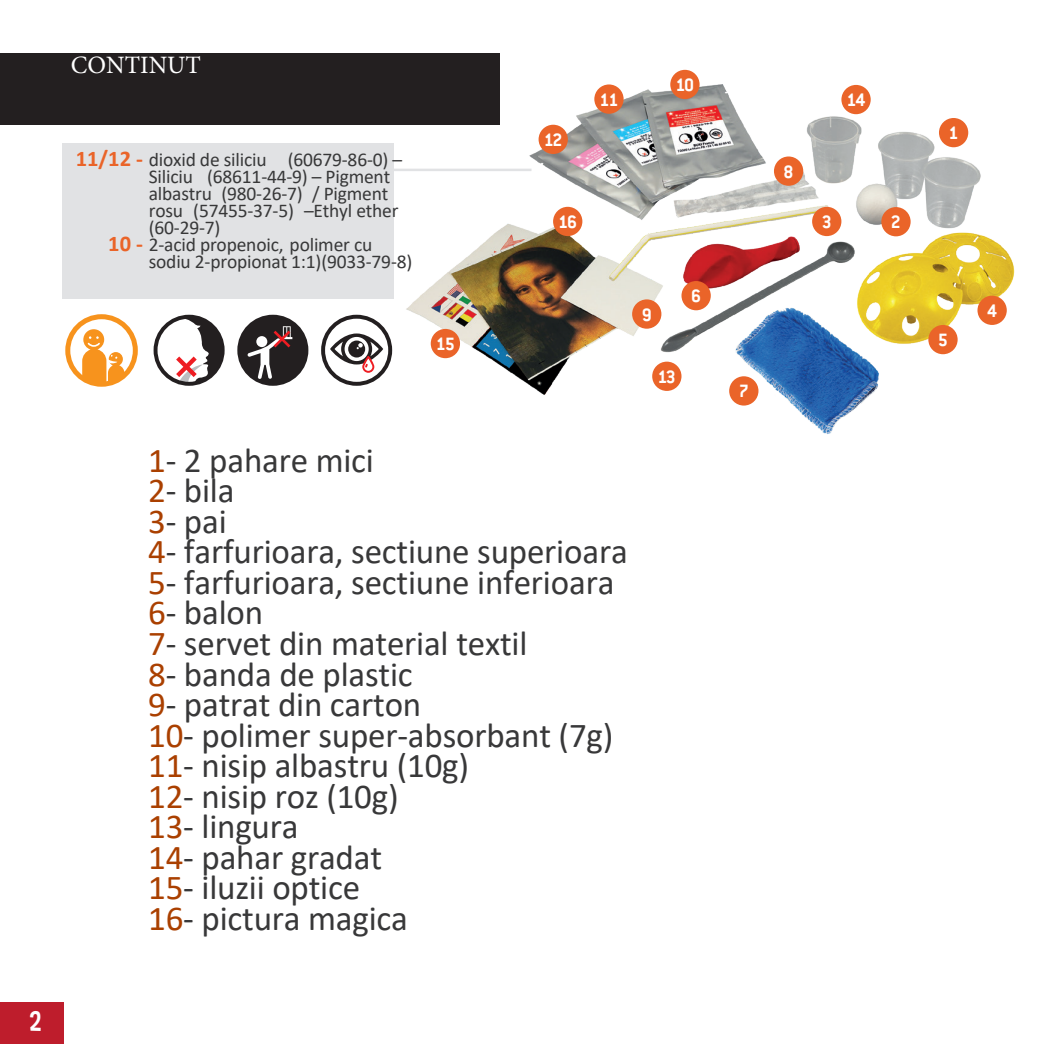
<style>
.page{position:relative;width:1063px;height:1063px;background:#fff}
.page>*{position:absolute;margin:0;border:0;box-sizing:border-box;transform-origin:0 0}
.t1{font:35px/30.5px "Calibri";letter-spacing:-.005em;color:#383839}
.t2{font:30px "Carton Six";color:#fff}
.t3{font:25px "Minion Pro";color:#fff}
.t4{font:700 22.5px "Calibri";color:#ea6429}
.t5{font:700 19.75px "Conduit ITC";letter-spacing:-.065em;color:#fff}
.t6{font:19.5px/17px "Calibri";letter-spacing:-.01em;color:#383839}
.s1{color:#aa4000}
</style>
<div class="page">
<div style="left:0;top:53px;width:500px;height:72px;background:#231f20"></div>
<img style="left:393px;top:69px;width:622px;height:365px">
<div style="left:0;top:1003px;width:64px;height:41px;background:#be1d2c"></div>
<div style="left:939px;top:118px;width:29px;height:29px;background:#ea6429;border-radius:50%"></div>
<div style="left:977px;top:296px;width:30px;height:29px;background:#ea6429;border-radius:50%"></div>
<div style="left:729px;top:376px;width:29px;height:30px;background:#ea6429;border-radius:50%"></div>
<div style="left:681px;top:281px;width:30px;height:29px;background:#ea6429;border-radius:50%"></div>
<div style="left:774px;top:156px;width:29px;height:30px;background:#ea6429;border-radius:50%"></div>
<div style="left:539px;top:125px;width:29px;height:29px;background:#ea6429;border-radius:50%"></div>
<div style="left:594px;top:84px;width:30px;height:30px;background:#ea6429;border-radius:50%"></div>
<div style="left:670px;top:70px;width:30px;height:29px;background:#ea6429;border-radius:50%"></div>
<div style="left:652px;top:362px;width:29px;height:29px;background:#ea6429;border-radius:50%"></div>
<div style="left:841px;top:85px;width:30px;height:29px;background:#ea6429;border-radius:50%"></div>
<div style="left:553px;top:207px;width:29px;height:29px;background:#ea6429;border-radius:50%"></div>
<div style="left:632px;top:299px;width:29px;height:30px;background:#ea6429;border-radius:50%"></div>
<div style="left:431px;top:329px;width:29px;height:29px;background:#ea6429;border-radius:50%"></div>
<div style="left:881px;top:207px;width:30px;height:29px;background:#ea6429;border-radius:50%"></div>
<div style="left:928px;top:325px;width:30px;height:29px;background:#ea6429;border-radius:50%"></div>
<div style="left:812px;top:207px;width:29px;height:29px;background:#ea6429;border-radius:50%"></div>
<div style="left:63px;top:144px;width:331px;height:155px;background:#e1e2e4"></div>
<hr style="left:389px;top:169px;width:142px;height:2px;background:#e1e2e4">
<div style="left:156px;top:317px;width:67px;height:67px;background:#231f20;border-radius:50%"></div>
<div style="left:239px;top:317px;width:67px;height:67px;background:#231f20;border-radius:50%"></div>
<div style="left:237px;top:315px;width:71px;height:71px;border:4px solid #231f20;border-radius:50%"></div>
<svg style="left:323px;top:317px;width:67px;height:67px"></svg>
<div style="left:321px;top:315px;width:71px;height:71px;border:4px solid #231f20;border-radius:50%"></div>
<svg style="left:156px;top:318px;width:55px;height:65px"></svg>
<svg style="left:247px;top:326px;width:45px;height:53px"></svg>
<svg style="left:330px;top:333px;width:53px;height:40px"></svg>
<div style="left:154px;top:315px;width:71px;height:71px;border:4px solid #231f20;border-radius:50%"></div>
<svg style="left:68px;top:317px;width:67px;height:67px"></svg>
<div style="left:65px;top:314px;width:73px;height:73px;border:5px solid #f7931d;border-radius:50%"></div>
<svg style="left:82px;top:329px;width:42px;height:55px"></svg>
<p class="t2" style="left:30px;top:1005px;width:13px">2</p>
<p class="t3" style="left:71px;top:48px;width:132px">CONTINUT</p>
<p class="t4" style="left:76px;top:143px;width:69px">11/12 -</p>
<p class="t6" style="left:149px;top:151px;width:265px">dioxid de siliciu (60679-86-0) –<br>Siliciu (68611-44-9) – Pigment albastru (980-26-7) / Pigment rosu (57455-37-5) –Ethyl ether (60-29-7)<br>2-acid propenoic, polimer cu sodiu 2-propionat 1:1)(9033-79-8)</p>
<p class="t4" style="left:108px;top:228px;width:36px">10 -</p>
<p class="t5" style="left:436px;top:332px;width:20px">15</p>
<p class="t5" style="left:544px;top:128px;width:20px">12</p>
<p class="t5" style="left:599px;top:88px;width:21px">11</p>
<p class="t5" style="left:675px;top:73px;width:20px">10</p>
<p class="t5" style="left:558px;top:210px;width:20px">16</p>
<p class="t5" style="left:642px;top:303px;width:12px">9</p>
<p class="t5" style="left:691px;top:284px;width:12px">6</p>
<p class="t5" style="left:658px;top:365px;width:20px">13</p>
<p class="t1" style="left:148px;top:444px;width:481px"><span class="s1">1</span>- 2 pahare mici<br><span class="s1">2</span>- bila<br><span class="s1">3</span>- pai<br><span class="s1">4</span>- farfurioara, sectiune superioara<br><span class="s1">5</span>- farfurioara, sectiune inferioara<br><span class="s1">6</span>- balon<br><span class="s1">7</span>- servet din material textil<br><span class="s1">8</span>- banda de plastic<br><span class="s1">9</span>- patrat din carton<br><span class="s1">10</span>- polimer super-absorbant (7g)<br><span class="s1">11</span>- nisip albastru (10g)<br><span class="s1">12</span>- nisip roz (10g)<br><span class="s1">13</span>- lingura<br><span class="s1">14</span>- pahar gradat<br><span class="s1">15</span>- iluzii optice<br><span class="s1">16</span>- pictura magica</p>
<p class="t5" style="left:784px;top:160px;width:12px">8</p>
<p class="t5" style="left:846px;top:88px;width:21px">14</p>
<p class="t5" style="left:822px;top:210px;width:12px">3</p>
<p class="t5" style="left:891px;top:210px;width:12px">2</p>
<p class="t5" style="left:739px;top:380px;width:12px">7</p>
<p class="t5" style="left:949px;top:121px;width:12px">1</p>
<p class="t5" style="left:938px;top:328px;width:12px">5</p>
<p class="t5" style="left:987px;top:299px;width:12px">4</p>
</div>
